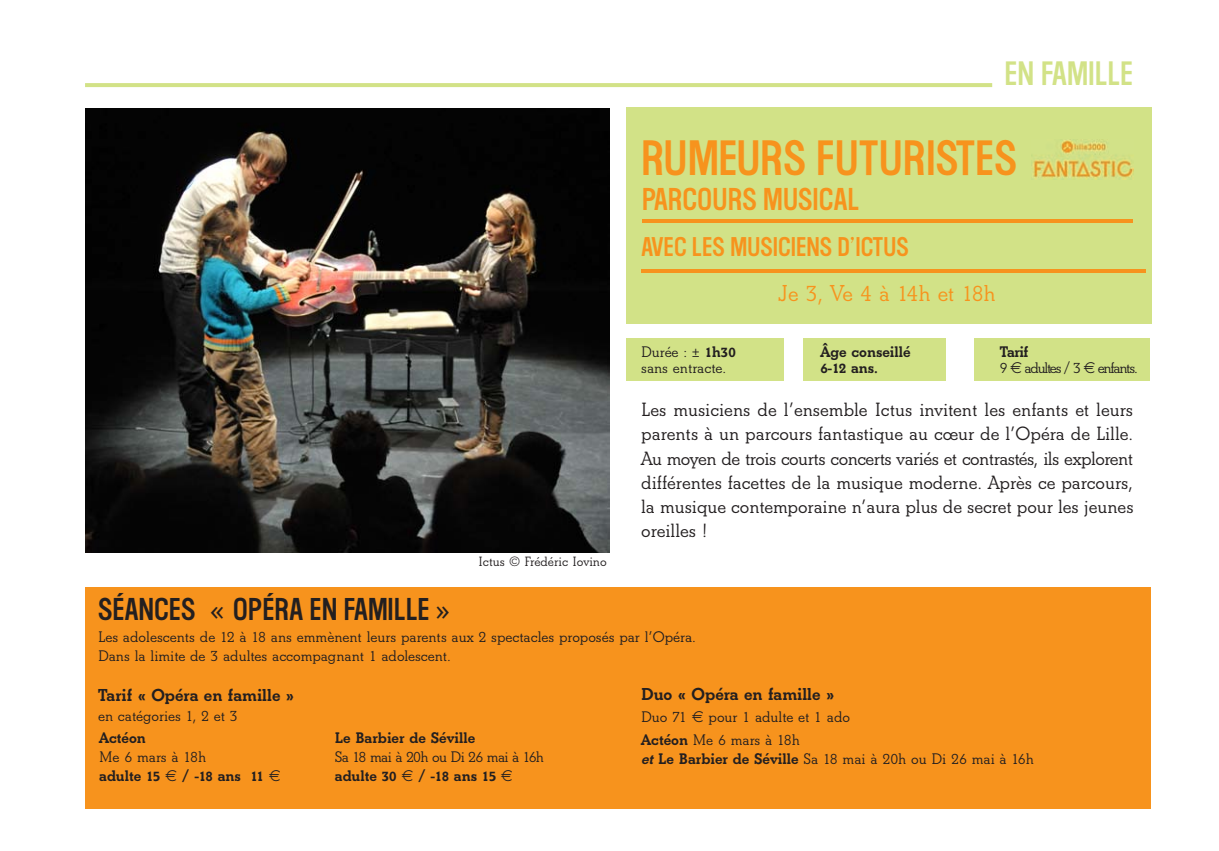
<style>
.page{position:relative;width:1219px;height:851px;background:#fff}
.page>*{position:absolute;margin:0;border:0;box-sizing:border-box;transform-origin:0 0}
.t1{font:44px "Washington";color:#f7931d}
.t2{font:30px "Washington";color:#d2e287}
.t3{font:28px "Washington";color:#231f20}
.t4{font:28px "Washington";color:#f7931d}
.t5{font:24px "Washington";color:#f7931d}
.t6{font:600 24px "Beton T";letter-spacing:-.01em;color:#f7931d}
.t7{font:600 20px/24px "Beton T";color:#231f20;text-align:justify}
.t8{font:700 18px "Beton T";color:#231f20}
.t9{font:600 16px/16px "Beton T";color:#231f20}
.t10{font:700 16px/16px "Beton T";color:#231f20}
.t11{font:600 16px "Beton T";letter-spacing:-.04em;color:#231f20}
.t12{font:600 16px "Beton T";letter-spacing:-.075em;color:#231f20}
.t13{font:600 14px "Beton T";color:#231f20}
.s1{font-weight:700}
.s2{font-family:"Lucida Grande"}
.s3{font-weight:700;font-style:italic}
</style>
<div class="page">
<div style="left:85px;top:587px;width:1066px;height:221px;background:#f7931d"></div>
<div style="left:803px;top:337px;width:143px;height:43px;background:#d2e287"></div>
<div style="left:974px;top:337px;width:176px;height:43px;background:#d2e287"></div>
<div style="left:626px;top:337px;width:158px;height:43px;background:#d2e287"></div>
<div style="left:626px;top:107px;width:526px;height:217px;background:#d2e287"></div>
<hr style="left:642px;top:219px;width:491px;height:3px;background:#f7931d">
<img style="left:85px;top:108px;width:524px;height:445px">
<img style="left:1033px;top:140px;width:100px;height:39px">
<hr style="left:85px;top:83px;width:907px;height:4px;background:#d2e287">
<hr style="left:641px;top:269px;width:505px;height:3px;background:#f7931d">
<h2 class="t2" style="left:1004px;top:57px;width:130px">EN FAMILLE</h2>
<h1 class="t1" style="left:641px;top:134px;width:377px">RUMEURS FUTURISTES</h1>
<h3 class="t4" style="left:642px;top:184px;width:219px">PARCOURS MUSICAL</h3>
<p class="t5" style="left:641px;top:233px;width:269px">AVEC LES MUSICIENS D’ICTUS</p>
<p class="t6" style="left:779px;top:278px;width:218px">Je 3, Ve 4 à 14h et 18h</p>
<p class="t9" style="left:641px;top:343px;width:96px">Durée : ± <span class="s1">1h30 </span>sans entracte.</p>
<p class="t10" style="left:821px;top:343px;width:92px">Âge conseillé<br>6-12 ans.</p>
<p class="t10" style="left:1000px;top:343px;width:30px">Tarif</p>
<p class="t12" style="left:1000px;top:358px;width:139px">9 adultes / 3 enfants.</p>
<p class="t13" style="left:478px;top:553px;width:130px">Ictus © Frédéric Iovino</p>
<p class="t7" style="left:641px;top:397px;width:494px">Les musiciens de l’ensemble Ictus invitent les enfants et leurs parents à un parcours fantastique au cœur de l’Opéra de Lille.<br>Au moyen de trois courts concerts variés et contrastés, ils explorent différentes facettes de la musique moderne. Après ce parcours, la musique contemporaine n’aura plus de secret pour les jeunes oreilles !</p>
<h3 class="t3" style="left:98px;top:593px;width:354px">SÉANCES <span class="s2">«</span> OPÉRA EN FAMILLE <span class="s2">»</span></h3>
<p class="t9" style="left:98px;top:626px;width:599px;line-height:19.2px">Les adolescents de 12 à 18 ans emmènent leurs parents aux 2 spectacles proposés par l’Opéra.<br>Dans la limite de 3 adultes accompagnant 1 adolescent.</p>
<p class="t8" style="left:98px;top:684px;width:198px">Tarif « Opéra en famille »</p>
<p class="t9" style="left:98px;top:707px;width:141px">en catégories 1, 2 et 3</p>
<p class="t10" style="left:99px;top:728px;width:48px">Actéon</p>
<p class="t9" style="left:99px;top:748px;width:109px">Me 6 mars à 18h</p>
<p class="t10" style="left:99px;top:767px;width:63px">adulte 15</p>
<p class="t10" style="left:182px;top:767px;width:84px">/ -18 ans 11</p>
<p class="t8" style="left:641px;top:683px;width:195px">Duo « Opéra en famille »</p>
<p class="t9" style="left:641px;top:708px;width:47px">Duo 71</p>
<p class="t9" style="left:641px;top:705px;width:210px;line-height:22.8px;text-indent:67px">pour 1 adulte et 1 ado<br><span class="s1">Actéon</span> Me 6 mars à 18h</p>
<p class="t9" style="left:641px;top:750px;width:394px"><span class="s3">et</span> <span class="s1">Le Barbier de Séville</span> Sa 18 mai à 20h ou Di 26 mai à 16h</p>
<p class="t10" style="left:335px;top:728px;width:142px">Le Barbier de Séville</p>
<p class="t11" style="left:335px;top:746px;width:211px">Sa 18 mai à 20h ou Di 26 mai à 16h</p>
<p class="t10" style="left:335px;top:767px;width:63px">adulte 30</p>
<p class="t10" style="left:418px;top:767px;width:80px">/ -18 ans 15</p>
</div>
